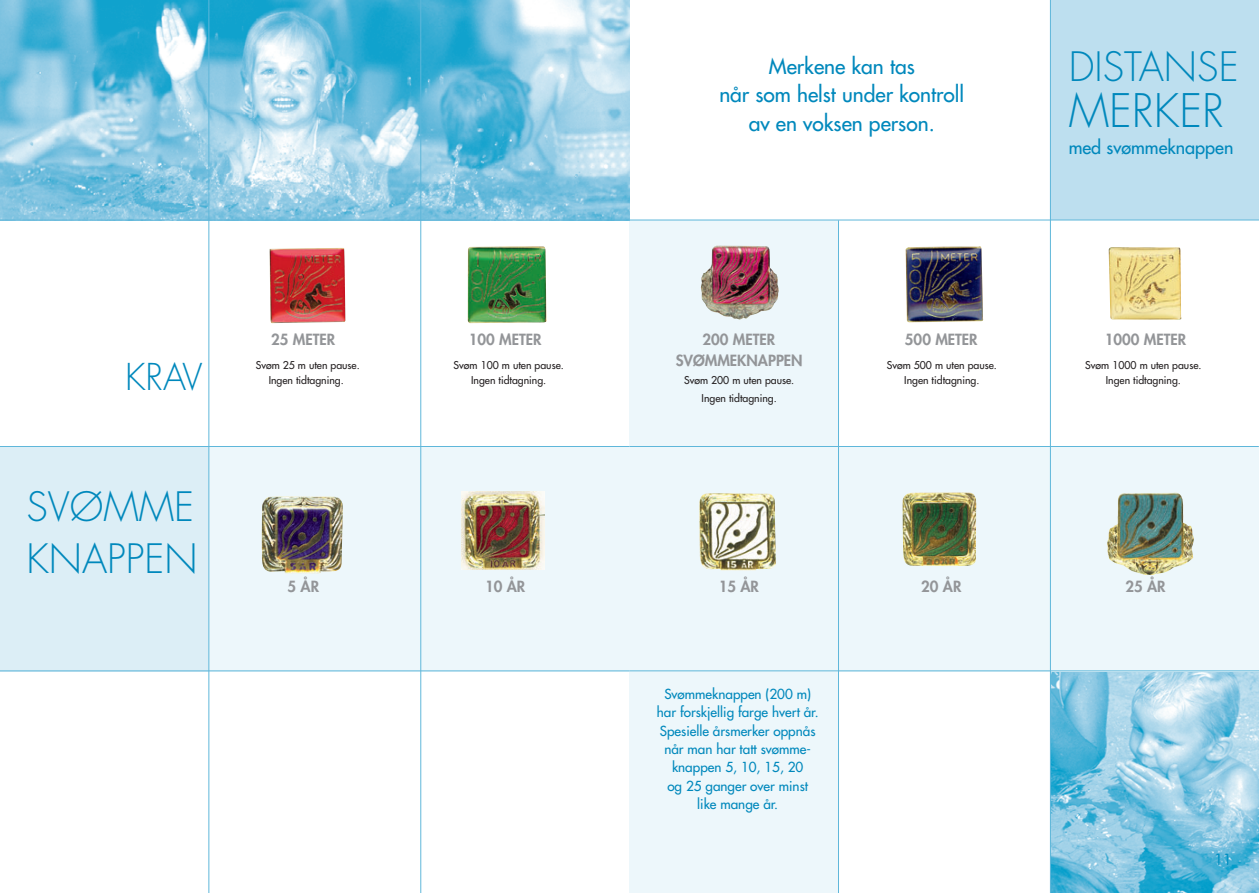
<style>
.page{position:relative;width:1259px;height:893px;background:#fff}
.page>*{position:absolute;margin:0;border:0;box-sizing:border-box;transform-origin:0 0}
.t1{font:300 45px "Futura";color:#0088bc}
.t2{font:300 39.45px/51.8px "Futura";color:#0088bc}
.t3{font:300 36px "Futura";color:#0088bc}
.t4{font:21px/28.7px "Futura";color:#0088bc;text-align:center}
.t5{font:18px "Futura";color:#0088bc}
.t6{font:800 15px "Futura";color:#939598}
.t7{font:15px "Futura";color:#0090c2}
.t8{font:13.5px/18.5px "Futura";color:#0088bc;text-align:center}
.t9{font:10.5px/14.2px "Futura";color:#231f20;text-align:center}
</style>
<div class="page">
<img style="left:1051px;top:672px;width:208px;height:221px">
<div style="left:208px;top:447px;width:1051px;height:225px;background:#edf7fb"></div>
<div style="left:0;top:447px;width:208px;height:224px;background:#dceef6"></div>
<div style="left:629px;top:220px;width:208px;height:673px;background:#edf7fb"></div>
<div style="left:1050px;top:0;width:209px;height:220px;background:#bddfef"></div>
<hr style="left:1050px;top:0;width:1px;height:893px;background:#5fb7da">
<hr style="left:838px;top:220px;width:1px;height:673px;background:#5fb7da">
<hr style="left:629px;top:670px;width:630px;height:1px;background:#5fb7da">
<hr style="left:629px;top:446px;width:629px;height:1px;background:#5fb7da">
<hr style="left:629px;top:220px;width:630px;height:1px;background:#5fb7da">
<img style="left:0;top:0;width:629px;height:220px">
<hr style="left:420px;top:0;width:1px;height:893px;background:#5fb7da">
<hr style="left:208px;top:0;width:1px;height:893px;background:#5fb7da">
<hr style="left:0;top:670px;width:629px;height:1px;background:#5fb7da">
<hr style="left:0;top:446px;width:629px;height:1px;background:#5fb7da">
<hr style="left:0;top:220px;width:629px;height:1px;background:#5fb7da">
<img style="left:701px;top:246px;width:77px;height:74px">
<img style="left:270px;top:248px;width:75px;height:75px">
<img style="left:468px;top:246px;width:78px;height:77px">
<img style="left:905px;top:246px;width:78px;height:76px">
<img style="left:1108px;top:247px;width:73px;height:73px">
<img style="left:699px;top:493px;width:77px;height:77px">
<img style="left:261px;top:496px;width:82px;height:77px">
<img style="left:462px;top:491px;width:82px;height:79px">
<img style="left:902px;top:492px;width:74px;height:74px">
<img style="left:1107px;top:492px;width:87px;height:83px">
<h3 class="t4" style="left:719px;top:53px;width:246px">Merkene kan tas<br>når som helst under kontroll av en voksen person.</h3>
<h2 class="t2" style="left:1068px;top:44px;width:171px">DISTANSE</h2>
<h1 class="t1" style="left:1068px;top:90px;width:157px">MERKER</h1>
<h3 class="t5" style="left:1068px;top:139px;width:166px">med svømmeknappen</h3>
<h3 class="t6" style="left:271px;top:333px;width:65px">25 METER</h3>
<h3 class="t6" style="left:469px;top:333px;width:74px">100 METER</h3>
<h3 class="t6" style="left:702px;top:333px;width:74px">200 METER</h3>
<h3 class="t6" style="left:905px;top:333px;width:74px">500 METER</h3>
<h3 class="t6" style="left:1104px;top:333px;width:83px">1000 METER</h3>
<h3 class="t6" style="left:675px;top:353px;width:128px">SVØMMEKNAPPEN</h3>
<p class="t9" style="left:684px;top:372px;width:112px;line-height:18px">Svøm 200 m uten pause.<br>Ingen tidtagning.</p>
<h3 class="t3" style="left:125px;top:360px;width:79px">KRAV</h3>
<p class="t9" style="left:256px;top:359px;width:106px">Svøm 25 m uten pause.<br>Ingen tidtagning.</p>
<p class="t9" style="left:454px;top:359px;width:112px">Svøm 100 m uten pause.<br>Ingen tidtagning.</p>
<p class="t9" style="left:886px;top:359px;width:112px">Svøm 500 m uten pause.<br>Ingen tidtagning.</p>
<p class="t9" style="left:1085px;top:359px;width:118px">Svøm 1000 m uten pause.<br>Ingen tidtagning.</p>
<h2 class="t2" style="left:26px;top:484px;width:173px">SVØMME<br>KNAPPEN</h2>
<h3 class="t6" style="left:287px;top:579px;width:33px">5 ÅR</h3>
<h3 class="t6" style="left:485px;top:579px;width:42px">10 ÅR</h3>
<h3 class="t6" style="left:718px;top:579px;width:42px">15 ÅR</h3>
<h3 class="t6" style="left:921px;top:579px;width:42px">20 ÅR</h3>
<h3 class="t6" style="left:1125px;top:579px;width:42px">25 ÅR</h3>
<p class="t8" style="left:657px;top:686px;width:163px">Svømmeknappen (200 m) har forskjellig farge hvert år.<br>Spesielle årsmerker oppnås når man har tatt svømme&shy;knappen 5, 10, 15, 20<br>og 25 ganger over minst like mange år.</p>
<h3 class="t7" style="left:1214px;top:852px;width:19px">11</h3>
</div>
